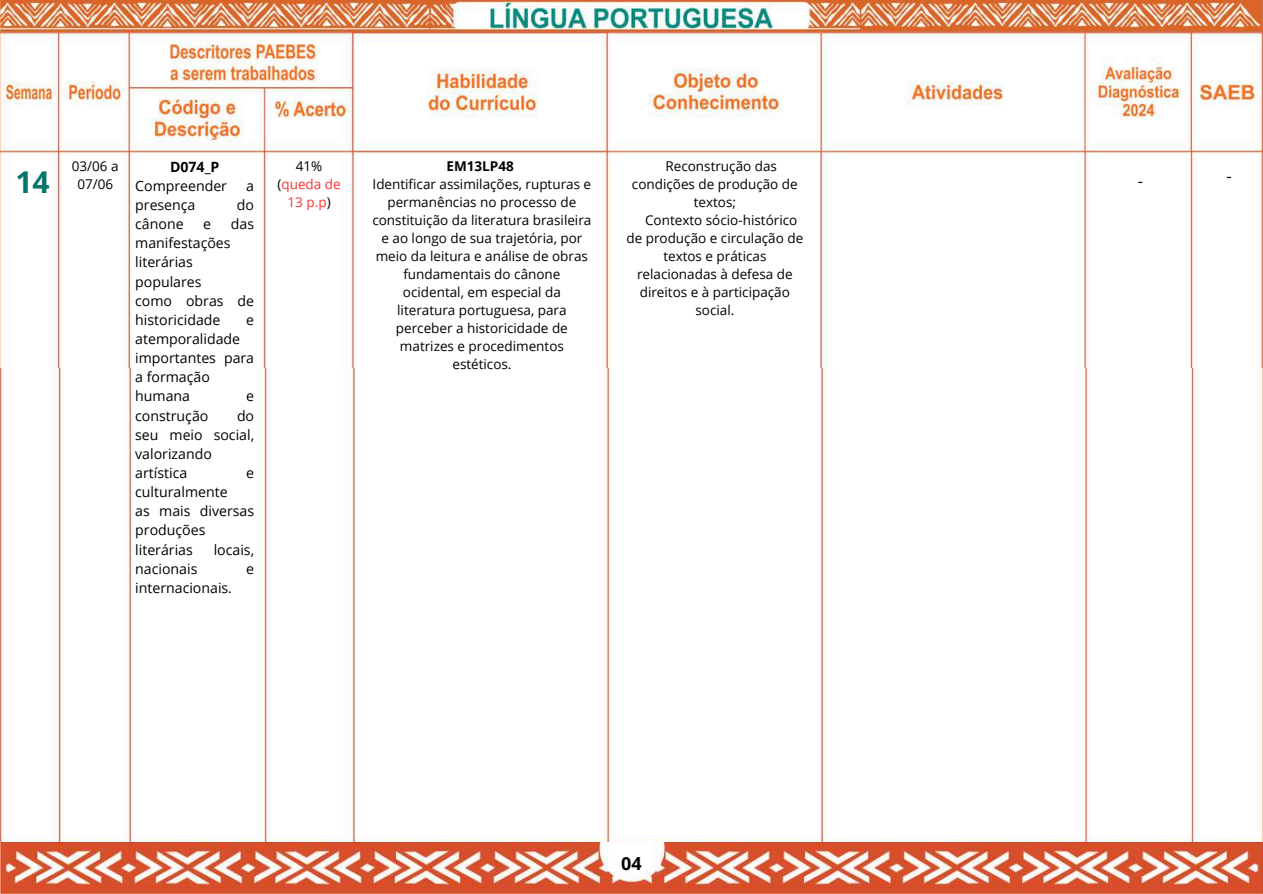
<style>
.page{position:relative;width:1263px;height:894px;background:#fff}
.page>*{position:absolute;margin:0;border:0;box-sizing:border-box;transform-origin:0 0}
.t1{font:700 30px "Open Sans";color:#05766b}
.t2{font:700 18px "Open Sans";color:#000}
.t3{font:16.5px "Open Sans";color:#000}
.t4{font:14.1px/19.2px "Open Sans";color:#000}
.t5{font:700 14.1px "Open Sans";color:#000}
.t6{font:13.5px/18px "Open Sans";color:#000;text-align:center}
.t7{font:13.5px/18px "Open Sans";color:#ff3131;text-align:center}
.t8{font:700 13.5px "Open Sans";color:#000}
.s1{color:#000}
</style>
<div class="page">
<img style="left:0;top:641px;width:1263px;height:252px">
<img style="left:0;top:0;width:1263px;height:641px">
<p class="t6" style="left:665px;top:156px;width:113px">Reconstrução das</p>
<p class="t6" style="left:632px;top:174px;width:167px">condições de produção de</p>
<p class="t6" style="left:694px;top:192px;width:44px">textos;</p>
<p class="t6" style="left:645px;top:210px;width:154px">Contexto sócio-histórico</p>
<p class="t6" style="left:626px;top:228px;width:178px">de produção e circulação de</p>
<p class="t6" style="left:663px;top:246px;width:105px">textos e práticas</p>
<p class="t6" style="left:637px;top:264px;width:157px">relacionadas à defesa de</p>
<p class="t6" style="left:640px;top:282px;width:152px">direitos e à participação</p>
<p class="t6" style="left:695px;top:300px;width:40px">social.</p>
<p class="t6" style="left:72px;top:156px;width:48px">03/06 a<br>07/06</p>
<p class="t5" style="left:170px;top:157px;width:51px">D074_P</p>
<p class="t7" style="left:278px;top:156px;width:65px"><span class="s1">41% (</span>queda de<br>13 p.p<span class="s1">)</span></p>
<p class="t8" style="left:447px;top:156px;width:69px">EM13LP48</p>
<h1 class="t1" style="left:15px;top:161px;width:36px">14</h1>
<p class="t3" style="left:1226px;top:164px;width:7px">-</p>
<p class="t6" style="left:372px;top:174px;width:220px">Identificar assimilações, rupturas e permanências no processo de constituição da literatura brasileira e ao longo de sua trajetória, por meio da leitura e análise de obras fundamentais do cânone ocidental, em especial da literatura portuguesa, para perceber a historicidade de matrizes e procedimentos estéticos.</p>
<p class="t4" style="left:135px;top:176px;width:93px">Compreender</p>
<p class="t4" style="left:246px;top:176px;width:9px">a</p>
<p class="t4" style="left:135px;top:195px;width:62px">presença</p>
<p class="t4" style="left:237px;top:195px;width:19px">do</p>
<p class="t4" style="left:135px;top:214px;width:50px">cânone</p>
<p class="t4" style="left:203px;top:214px;width:9px">e</p>
<p class="t4" style="left:231px;top:214px;width:25px">das</p>
<p class="t4" style="left:135px;top:233px;width:120px">manifestações literárias populares<br>como obras de historicidade</p>
<p class="t3" style="left:1138px;top:169px;width:7px">-</p>
<p class="t4" style="left:246px;top:310px;width:9px">e</p>
<p class="t4" style="left:135px;top:329px;width:120px">atemporalidade importantes para a formação humana</p>
<p class="t4" style="left:246px;top:386px;width:9px">e</p>
<p class="t4" style="left:135px;top:405px;width:120px;text-indent:102px">do seu meio social, valorizando artística</p>
<p class="t4" style="left:135px;top:405px;width:75px">construção</p>
<p class="t4" style="left:246px;top:463px;width:9px">e</p>
<p class="t4" style="left:135px;top:482px;width:120px">culturalmente<br>as mais diversas produções literárias</p>
<p class="t4" style="left:214px;top:539px;width:42px">locais,</p>
<p class="t4" style="left:135px;top:558px;width:64px">nacionais</p>
<p class="t4" style="left:246px;top:558px;width:9px">e</p>
<p class="t4" style="left:135px;top:577px;width:98px">internacionais.</p>
<h2 class="t2" style="left:621px;top:850px;width:22px">04</h2>
</div>
